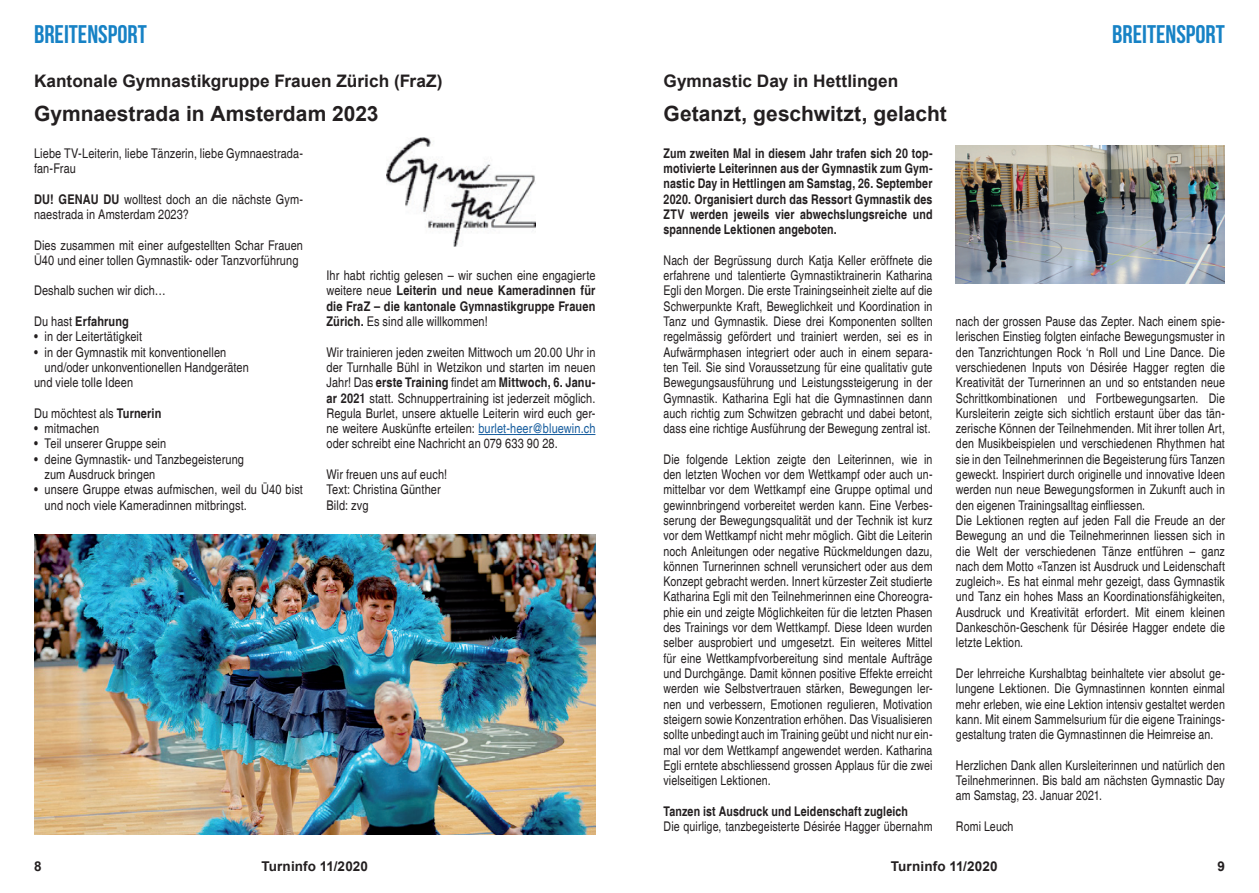
<style>
.page{position:relative;width:1259px;height:893px;background:#fff}
.page>*{position:absolute;margin:0;border:0;box-sizing:border-box;transform-origin:0 0}
.t1{font:700 25.5px "Bebas Neue";color:#1782c5}
.t2{font:700 21px "Arial";color:#231f20}
.t3{font:700 17.25px "Arial";color:#231f20}
.t4{font:700 13.5px "Arial";letter-spacing:.01em;color:#231f20}
.t5{font:condensed 13.35px/15.3px "Helvetica";letter-spacing:.01em;color:#231f20}
.t6{font:700 condensed 13.35px/15.3px "Helvetica";letter-spacing:.01em;color:#231f20;text-align:justify}
.s1{font-weight:700}
.s2{font-weight:400}
.s3{color:#175d9e}
</style>
<div class="page">
<hr style="left:478px;top:434px;width:117px;height:1px;background:#175d9e">
<img style="left:34px;top:535px;width:561px;height:299px">
<img style="left:386px;top:137px;width:149px;height:109px">
<img style="left:956px;top:146px;width:269px;height:138px">
<h1 class="t1" style="left:34px;top:21px;width:114px">BREITENSPORT</h1>
<h1 class="t1" style="left:1112px;top:21px;width:114px">BREITENSPORT</h1>
<p class="t3" style="left:34px;top:69px;width:410px">Kantonale Gymnastikgruppe Frauen Zürich (FraZ)</p>
<p class="t3" style="left:663px;top:69px;width:236px">Gymnastic Day in Hettlingen</p>
<h2 class="t2" style="left:34px;top:99px;width:346px">Gymnaestrada in Amsterdam 2023</h2>
<h2 class="t2" style="left:663px;top:99px;width:285px">Getanzt, geschwitzt, gelacht</h2>
<p class="t5" style="left:34px;top:146px;width:270px">Liebe TV-Leiterin, liebe Tänzerin, liebe Gymnaestrada&shy;fan-Frau</p>
<p class="t5" style="left:34px;top:191px;width:270px"><span class="s1">DU! GENAU DU</span> wolltest doch an die nächste Gym&shy;naestrada in Amsterdam 2023?</p>
<p class="t5" style="left:34px;top:237px;width:270px">Dies zusammen mit einer aufgestellten Schar Frauen<br>Ü40 und einer tollen Gymnastik- oder Tanzvorführung</p>
<p class="t5" style="left:34px;top:283px;width:133px">Deshalb suchen wir dich…</p>
<p class="t6" style="left:34px;top:314px;width:96px"><span class="s2">Du hast</span> Erfahrung</p>
<p class="t5" style="left:34px;top:329px;width:110px">• in der Leitertätigkeit</p>
<p class="t5" style="left:34px;top:344px;width:194px">• in der Gymnastik mit konventionellen</p>
<p class="t5" style="left:45px;top:360px;width:206px">und/oder unkonventionellen Handgeräten</p>
<p class="t5" style="left:34px;top:375px;width:101px">und viele tolle Ideen</p>
<p class="t5" style="left:34px;top:406px;width:129px">Du möchtest als <span class="s1">Turnerin</span></p>
<p class="t5" style="left:34px;top:421px;width:67px">• mitmachen</p>
<p class="t5" style="left:34px;top:436px;width:134px">• Teil unserer Gruppe sein</p>
<p class="t5" style="left:45px;top:452px;width:201px;text-indent:-11px">• deine Gymnastik- und Tanzbegeisterung zum Ausdruck bringen</p>
<p class="t5" style="left:45px;top:482px;width:260px;text-indent:-11px">• unsere Gruppe etwas aufmischen, weil du Ü40 bist und noch viele Kameradinnen mitbringst.</p>
<p class="t6" style="left:326px;top:268px;width:270px"><span class="s2">Ihr habt richtig gelesen – wir suchen eine engagierte weitere neue</span> Leiterin und neue Kameradinnen für die FraZ – die kantonale Gymnastikgruppe Frauen Zürich. <span class="s2">Es sind alle willkommen!</span></p>
<p class="t5" style="left:326px;top:344px;width:270px;text-align:justify">Wir trainieren jeden zweiten Mittwoch um 20.00 Uhr in der Turnhalle Bühl in Wetzikon und starten im neuen Jahr! Das <span class="s1">erste Training</span> findet am <span class="s1">Mittwoch, 6. Janu&shy;ar 2021</span> statt. Schnuppertraining ist jederzeit möglich.<br>Regula Burlet, unsere aktuelle Leiterin wird euch ger&shy;ne weitere Auskünfte erteilen: <span class="s3">burlet-heer@bluewin.ch </span>oder schreibt eine Nachricht an 079 633 90 28.</p>
<p class="t5" style="left:326px;top:467px;width:122px">Wir freuen uns auf euch!<br>Text: Christina Günther<br>Bild: zvg</p>
<p class="t6" style="left:663px;top:145px;width:270px">Zum zweiten Mal in diesem Jahr trafen sich 20 top&shy;motivierte Leiterinnen aus der Gymnastik zum Gym&shy;nastic Day in Hettlingen am Samstag, 26. September 2020. Organisiert durch das Ressort Gymnastik des ZTV werden jeweils vier abwechslungsreiche und spannende Lektionen angeboten.</p>
<p class="t5" style="left:663px;top:253px;width:270px;text-align:justify">Nach der Begrüssung durch Katja Keller eröffnete die erfahrene und talentierte Gymnastiktrainerin Katharina Egli den Morgen. Die erste Trainingseinheit zielte auf die Schwerpunkte Kraft, Beweglichkeit und Koordination in Tanz und Gymnastik. Diese drei Komponenten sollten regelmässig gefördert und trainiert werden, sei es in Aufwärmphasen integriert oder auch in einem separa&shy;ten Teil. Sie sind Voraussetzung für eine qualitativ gute Bewegungsausführung und Leistungssteigerung in der Gymnastik. Katharina Egli hat die Gymnastinnen dann auch richtig zum Schwitzen gebracht und dabei betont, dass eine richtige Ausführung der Bewegung zentral ist.</p>
<p class="t5" style="left:663px;top:452px;width:270px;text-align:justify">Die folgende Lektion zeigte den Leiterinnen, wie in den letzten Wochen vor dem Wettkampf oder auch un&shy;mittelbar vor dem Wettkampf eine Gruppe optimal und gewinnbringend vorbereitet werden kann. Eine Verbes&shy;serung der Bewegungsqualität und der Technik ist kurz vor dem Wettkampf nicht mehr möglich. Gibt die Leiterin noch Anleitungen oder negative Rückmeldungen dazu, können Turnerinnen schnell verunsichert oder aus dem Konzept gebracht werden. Innert kürzester Zeit studierte Katharina Egli mit den Teilnehmerinnen eine Choreogra&shy;phie ein und zeigte Möglichkeiten für die letzten Phasen des Trainings vor dem Wettkampf. Diese Ideen wurden selber ausprobiert und umgesetzt. Ein weiteres Mittel für eine Wettkampfvorbereitung sind mentale Aufträge und Durchgänge. Damit können positive Effekte erreicht werden wie Selbstvertrauen stärken, Bewegungen ler&shy;nen und verbessern, Emotionen regulieren, Motivation steigern sowie Konzentration erhöhen. Das Visualisieren sollte unbedingt auch im Training geübt und nicht nur ein&shy;mal vor dem Wettkampf angewendet werden. Katharina Egli erntete abschliessend grossen Applaus für die zwei vielseitigen Lektionen.</p>
<p class="t6" style="left:663px;top:803px;width:246px">Tanzen ist Ausdruck und Leidenschaft zugleich</p>
<p class="t5" style="left:663px;top:819px;width:270px">Die quirlige, tanzbegeisterte Désirée Hagger übernahm</p>
<p class="t5" style="left:956px;top:314px;width:270px">nach der grossen Pause das Zepter. Nach einem spie&shy;lerischen Einstieg folgten einfache Bewegungsmuster in den Tanzrichtungen Rock ‘n Roll und Line Dance. Die verschiedenen Inputs von Désirée Hagger regten die Kreativität der Turnerinnen an und so entstanden neue Schrittkombinationen und Fortbewegungsarten. Die Kursleiterin zeigte sich sichtlich erstaunt über das tän&shy;zerische Können der Teilnehmenden. Mit ihrer tollen Art, den Musikbeispielen und verschiedenen Rhythmen hat sie in den Teilnehmerinnen die Begeisterung fürs Tanzen geweckt. Inspiriert durch originelle und innovative Ideen werden nun neue Bewegungsformen in Zukunft auch in den eigenen Trainingsalltag einfliessen.<br>Die Lektionen regten auf jeden Fall die Freude an der Bewegung an und die Teilnehmerinnen liessen sich in die Welt der verschiedenen Tänze entführen – ganz nach dem Motto «Tanzen ist Ausdruck und Leidenschaft zugleich». Es hat einmal mehr gezeigt, dass Gymnastik und Tanz ein hohes Mass an Koordinationsfähigkeiten, Ausdruck und Kreativität erfordert. Mit einem kleinen Dankeschön-Geschenk für Désirée Hagger endete die letzte Lektion.</p>
<p class="t5" style="left:956px;top:666px;width:270px;text-align:justify">Der lehrreiche Kurshalbtag beinhaltete vier absolut ge&shy;lungene Lektionen. Die Gymnastinnen konnten einmal mehr erleben, wie eine Lektion intensiv gestaltet werden kann. Mit einem Sammelsurium für die eigene Trainings&shy;gestaltung traten die Gymnastinnen die Heimreise an.</p>
<p class="t5" style="left:956px;top:758px;width:270px;text-align:justify">Herzlichen Dank allen Kursleiterinnen und natürlich den Teilnehmerinnen. Bis bald am nächsten Gymnastic Day am Samstag, 23. Januar 2021.</p>
<p class="t5" style="left:956px;top:819px;width:59px">Romi Leuch</p>
<p class="t4" style="left:34px;top:857px;width:9px">8</p>
<p class="t4" style="left:261px;top:857px;width:108px">Turninfo 11/2020</p>
<p class="t4" style="left:891px;top:857px;width:108px">Turninfo 11/2020</p>
<p class="t4" style="left:1217px;top:857px;width:9px">9</p>
</div>
